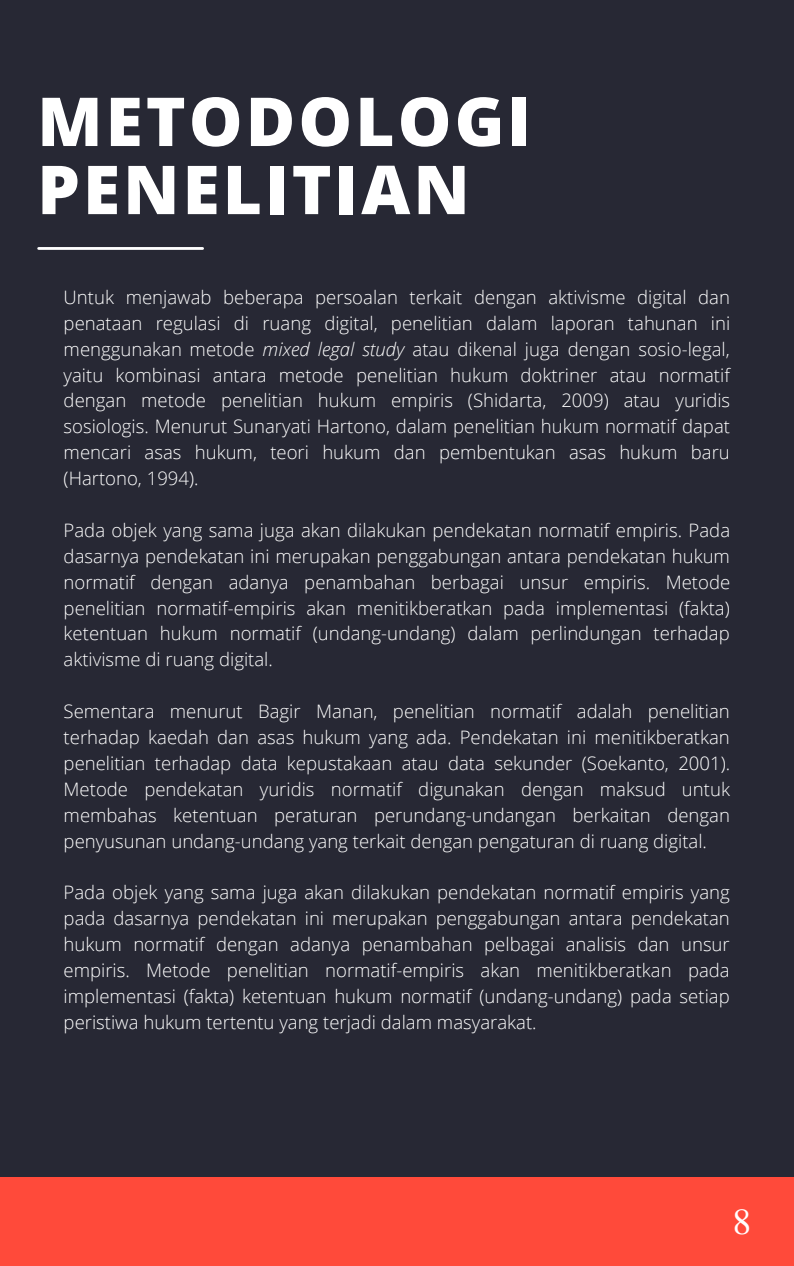
<style>
.page{position:relative;width:794px;height:1266px;background:#fff}
.page>*{position:absolute;margin:0;border:0;box-sizing:border-box;transform-origin:0 0}
.t1{font:800 67.5px/68.1px "Open Sans";letter-spacing:.045em;color:#fff}
.t2{font:36.75px "Te X Gyre Termes";color:#fff}
.t3{font:300 18.52px/25.9px "Open Sans";color:#fff;text-align:justify}
.s1{font-style:italic}
</style>
<div class="page">
<div style="left:0;top:0;width:793px;height:1266px;background:#272834"></div>
<div style="left:0;top:1178px;width:793px;height:88px;background:#ff4a3a"></div>
<hr style="left:39px;top:247px;width:163px;height:3px;background:#fff">
<h1 class="t1" style="left:37px;top:86px;width:495px">METODOLOGI<br>PENELITIAN</h1>
<p class="t3" style="left:64px;top:284px;width:667px">Untuk menjawab beberapa persoalan terkait dengan aktivisme digital dan penataan regulasi di ruang digital, penelitian dalam laporan tahunan ini menggunakan metode <span class="s1">mixed legal study</span> atau dikenal juga dengan sosio-legal, yaitu kombinasi antara metode penelitian hukum doktriner atau normatif dengan metode penelitian hukum empiris (Shidarta, 2009) atau yuridis sosiologis. Menurut Sunaryati Hartono, dalam penelitian hukum normatif dapat mencari asas hukum, teori hukum dan pembentukan asas hukum baru (Hartono, 1994).</p>
<p class="t3" style="left:64px;top:517px;width:667px">Pada objek yang sama juga akan dilakukan pendekatan normatif empiris. Pada dasarnya pendekatan ini merupakan penggabungan antara pendekatan hukum normatif dengan adanya penambahan berbagai unsur empiris. Metode penelitian normatif-empiris akan menitikberatkan pada implementasi (fakta) ketentuan hukum normatif (undang-undang) dalam perlindungan terhadap aktivisme di ruang digital.</p>
<p class="t3" style="left:64px;top:698px;width:667px">Sementara menurut Bagir Manan, penelitian normatif adalah penelitian terhadap kaedah dan asas hukum yang ada. Pendekatan ini menitikberatkan penelitian terhadap data kepustakaan atau data sekunder (Soekanto, 2001).<br>Metode pendekatan yuridis normatif digunakan dengan maksud untuk membahas ketentuan peraturan perundang-undangan berkaitan dengan penyusunan undang-undang yang terkait dengan pengaturan di ruang digital.</p>
<p class="t3" style="left:64px;top:879px;width:667px">Pada objek yang sama juga akan dilakukan pendekatan normatif empiris yang pada dasarnya pendekatan ini merupakan penggabungan antara pendekatan hukum normatif dengan adanya penambahan pelbagai analisis dan unsur empiris. Metode penelitian normatif-empiris akan menitikberatkan pada implementasi (fakta) ketentuan hukum normatif (undang-undang) pada setiap peristiwa hukum tertentu yang terjadi dalam masyarakat.</p>
<h2 class="t2" style="left:732px;top:1195px;width:20px">8</h2>
</div>
